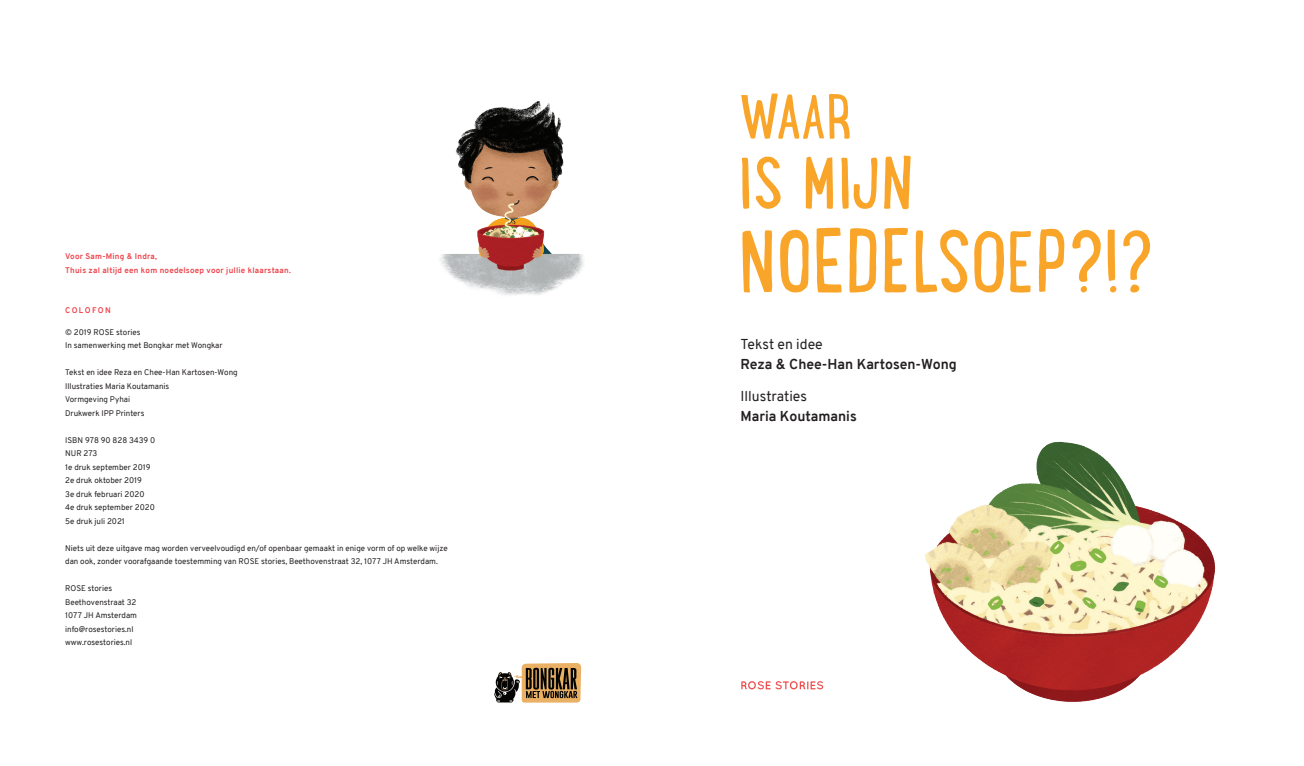
<style>
.page{position:relative;width:1304px;height:766px;background:#fff}
.page>*{position:absolute;margin:0;border:0;box-sizing:border-box;transform-origin:0 0}
.t1{font:95px "Lunch Box";letter-spacing:-.01em;color:#f9a52a}
.t2{font:79px "Lunch Box";color:#f9a52a}
.t3{font:67px "Lunch Box";color:#f9a52a}
.t4{font:700 14px "Overpass";color:#231f20}
.t5{font:14px "Overpass";color:#231f20}
.t6{font:8px/13.5px "Overpass";color:#231f20}
.t7{font:700 8px/14px "Overpass";letter-spacing:.03em;color:#ee424a}
.t8{font:700 8px "Overpass";letter-spacing:.17em;color:#ee424a}
</style>
<div class="page">
<img style="left:440px;top:101px;width:144px;height:195px">
<svg style="left:494px;top:663px;width:87px;height:39px;background:#8f7857"></svg>
<img style="left:925px;top:441px;width:291px;height:261px">
<svg style="left:741px;top:681px;width:82px;height:8px"></svg>
<p class="t7" style="left:65px;top:249px;width:227px">Voor Sam-Ming &amp; Indra,<br>Thuis zal altijd een kom noedelsoep voor jullie klaarstaan.</p>
<p class="t8" style="left:65px;top:304px;width:47px">COLOFON</p>
<p class="t6" style="left:65px;top:325px;width:159px">© 2019 ROSE stories<br>In samenwerking met Bongkar met Wongkar</p>
<p class="t6" style="left:65px;top:365px;width:174px">Tekst en idee Reza en Chee-Han Kartosen-Wong<br>Illustraties Maria Koutamanis<br>Vormgeving Pyhai<br>Drukwerk IPP Printers</p>
<p class="t6" style="left:65px;top:433px;width:92px">ISBN 978 90 828 3439 0<br>NUR 273<br>1e druk september 2019<br>2e druk oktober 2019<br>3e druk februari 2020<br>4e druk september 2020<br>5e druk juli 2021</p>
<p class="t6" style="left:65px;top:541px;width:384px">Niets uit deze uitgave mag worden verveelvoudigd en/of openbaar gemaakt in enige vorm of op welke wijze dan ook, zonder voorafgaande toestemming van ROSE stories, Beethovenstraat 32, 1077 JH Amsterdam.</p>
<p class="t6" style="left:65px;top:581px;width:73px">ROSE stories<br>Beethovenstraat 32<br>1077 JH Amsterdam info@rosestories.nl www.rosestories.nl</p>
<h3 class="t3" style="left:738px;top:70px;width:116px">WAAR</h3>
<h2 class="t2" style="left:738px;top:127px;width:176px">IS MIJN</h2>
<h1 class="t1" style="left:738px;top:195px;width:417px">NOEDELSOEP?!?</h1>
<h3 class="t5" style="left:741px;top:334px;width:84px">Tekst en idee</h3>
<h3 class="t4" style="left:741px;top:354px;width:218px">Reza &amp; Chee-Han Kartosen-Wong</h3>
<h3 class="t5" style="left:741px;top:386px;width:68px">Illustraties</h3>
<h3 class="t4" style="left:741px;top:405px;width:118px">Maria Koutamanis</h3>
</div>
